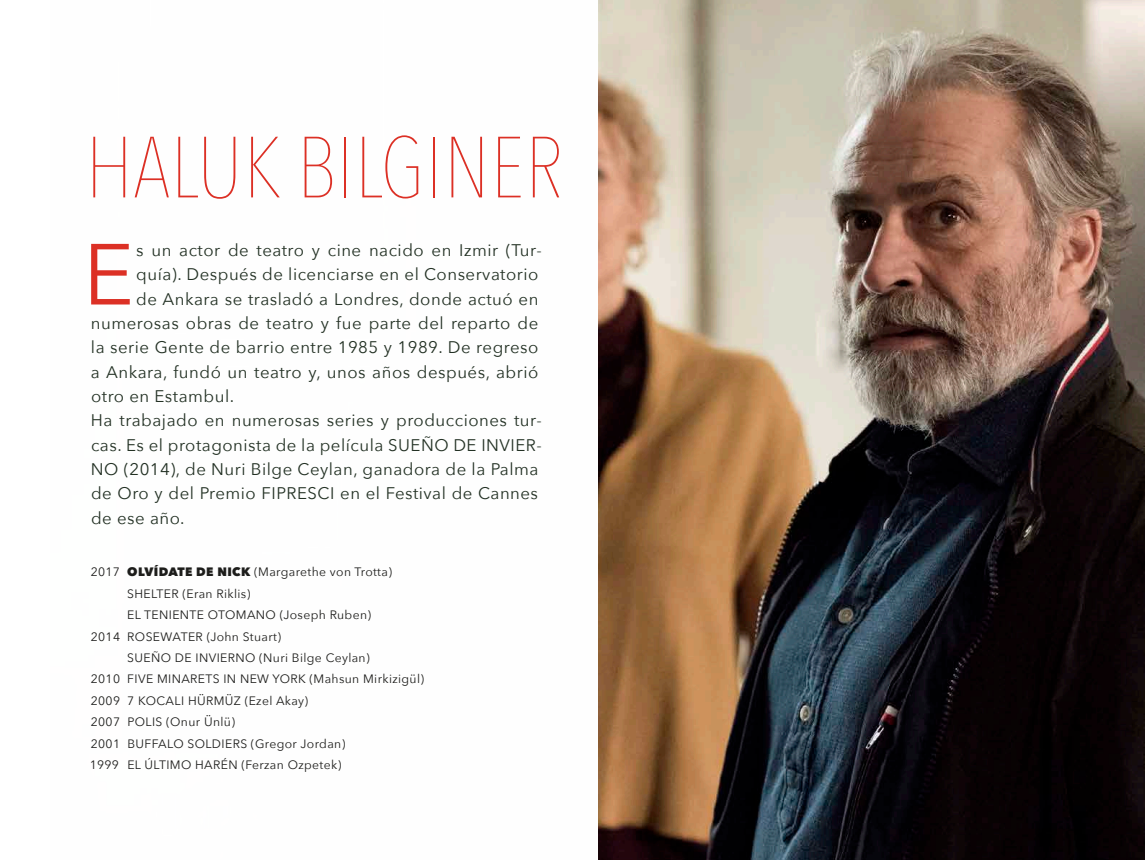
<style>
.page{position:relative;width:1145px;height:860px;background:#fff}
.page>*{position:absolute;margin:0;border:0;box-sizing:border-box;transform-origin:0 0}
.t1{font:200 85.7px "Avenir Next Condensed";letter-spacing:.01em;color:#dc3025}
.t2{font:85.6px "Avenir Next";color:#dc3025}
.t3{font:16.8px "Avenir Next";letter-spacing:.03em;color:#233124}
.t4{font:12.2px/21.4px "Avenir Next";letter-spacing:.03em;color:#1d1d1b}
.s1{font-weight:800}
</style>
<div class="page">
<img style="left:598px;top:0;width:547px;height:860px">
<h1 class="t1" style="left:86px;top:116px;width:479px">HALUK BILGINER</h1>
<h2 class="t2" style="left:83px;top:202px;width:52px">E</h2>
<p class="t3" style="left:136px;top:236px;width:407px">s un actor de teatro y cine nacido en Izmir (Tur-</p>
<p class="t3" style="left:136px;top:260px;width:404px">quía). Después de licenciarse en el Conservatorio</p>
<p class="t3" style="left:136px;top:284px;width:404px">de Ankara se trasladó a Londres, donde actuó en</p>
<p class="t3" style="left:91px;top:309px;width:449px">numerosas obras de teatro y fue parte del reparto de</p>
<p class="t3" style="left:91px;top:333px;width:449px">la serie Gente de barrio entre 1985 y 1989. De regreso</p>
<p class="t3" style="left:91px;top:358px;width:449px">a Ankara, fundó un teatro y, unos años después, abrió</p>
<p class="t3" style="left:91px;top:382px;width:145px">otro en Estambul.</p>
<p class="t3" style="left:91px;top:406px;width:452px">Ha trabajado en numerosas series y producciones tur-</p>
<p class="t3" style="left:91px;top:431px;width:452px">cas. Es el protagonista de la película Sueño de invier-</p>
<p class="t3" style="left:91px;top:455px;width:449px">no (2014), de Nuri Bilge Ceylan, ganadora de la Palma</p>
<p class="t3" style="left:91px;top:479px;width:449px">de Oro y del Premio FI PRESCI en el Festival de Cannes</p>
<p class="t3" style="left:91px;top:504px;width:95px">de ese año.</p>
<p class="t4" style="left:127px;top:561px;width:266px;text-indent:-37px">2017 <span class="s1">OLVÍDATE DE NICK</span> (Margarethe von Trotta)<br>SHELTER (Eran Riklis)<br>EL TENI ENTE OTO</p>
<p class="t4" style="left:236px;top:604px;width:137px">MANO (Joseph Ruben)</p>
<p class="t4" style="left:91px;top:625px;width:39px">2014 RO</p>
<p class="t4" style="left:146px;top:625px;width:137px">SEWATER (John Stuart)</p>
<p class="t4" style="left:127px;top:646px;width:244px">SUEÑO DE I NVI ERNO (Nuri Bilge Ceylan)</p>
<p class="t4" style="left:91px;top:668px;width:335px">2010 FIVE MI NARETS I N NEW YORK (Mahsun Mirkizigül)</p>
<p class="t4" style="left:91px;top:689px;width:219px">2009 7 KOCALI HÜRMÜZ (Ezel Akay)</p>
<p class="t4" style="left:91px;top:711px;width:146px">2007 POLIS (Onur Ünlü)</p>
<p class="t4" style="left:91px;top:732px;width:256px">2001 BUFFALO SOLDI ERS (Gregor Jordan)</p>
<p class="t4" style="left:90px;top:754px;width:253px">1999 EL ÚLTI MO HARÉN (Ferzan Ozpetek)</p>
</div>
